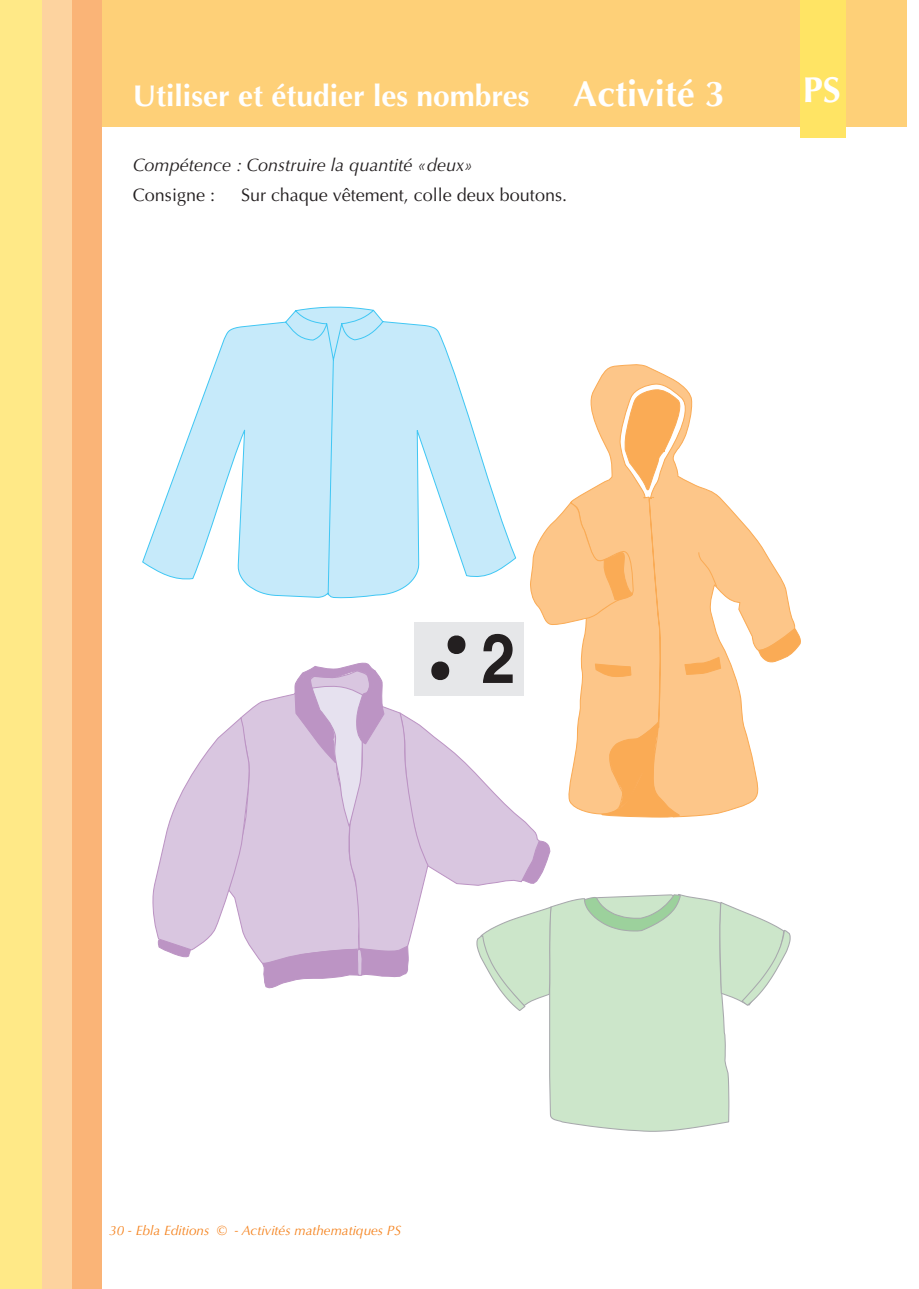
<style>
.page{position:relative;width:919px;height:1289px;background:#fff}
.page>*{position:absolute;margin:0;border:0;box-sizing:border-box;transform-origin:0 0}
.t1{font:700 36px "Optima";color:#fff}
.t2{font:700 30px "Optima";color:#fff}
.t3{font:18px "Optima";color:#231f20}
.t4{font:italic 18px "Optima";color:#231f20}
.t5{font:italic 13.5px "Optima";color:#f58420}
.s1{font-size:36px}
</style>
<div class="page">
<div style="left:0;top:0;width:43px;height:1288px;background:#ffe987"></div>
<div style="left:42px;top:0;width:30px;height:1288px;background:#fdd39f"></div>
<div style="left:72px;top:0;width:30px;height:1288px;background:#fab477"></div>
<div style="left:102px;top:0;width:804px;height:126px;background:#fed078"></div>
<div style="left:799px;top:0;width:46px;height:137px;background:#ffe464"></div>
<svg style="left:594px;top:364px;width:92px;height:25px;fill:#fdc689"></svg>
<svg style="left:142px;top:306px;width:318px;height:263px"></svg>
<svg style="left:152px;top:389px;width:648px;height:742px"></svg>
<h2 class="t2" style="left:133px;top:79px;width:593px">Utiliser et étudier les nombres <span class="s1">Activité 3</span></h2>
<p class="t4" style="left:133px;top:154px;width:341px">Compétence : Construire la quantité «deux»</p>
<p class="t3" style="left:133px;top:184px;width:84px">Consigne :</p>
<p class="t3" style="left:241px;top:184px;width:327px">Sur chaque vêtement, colle deux boutons.</p>
<h1 class="t1" style="left:802px;top:69px;width:40px">PS</h1>
<p class="t5" style="left:109px;top:1222px;width:293px">30 - Ebla Editions © - Activités mathematiques PS</p>
</div>
